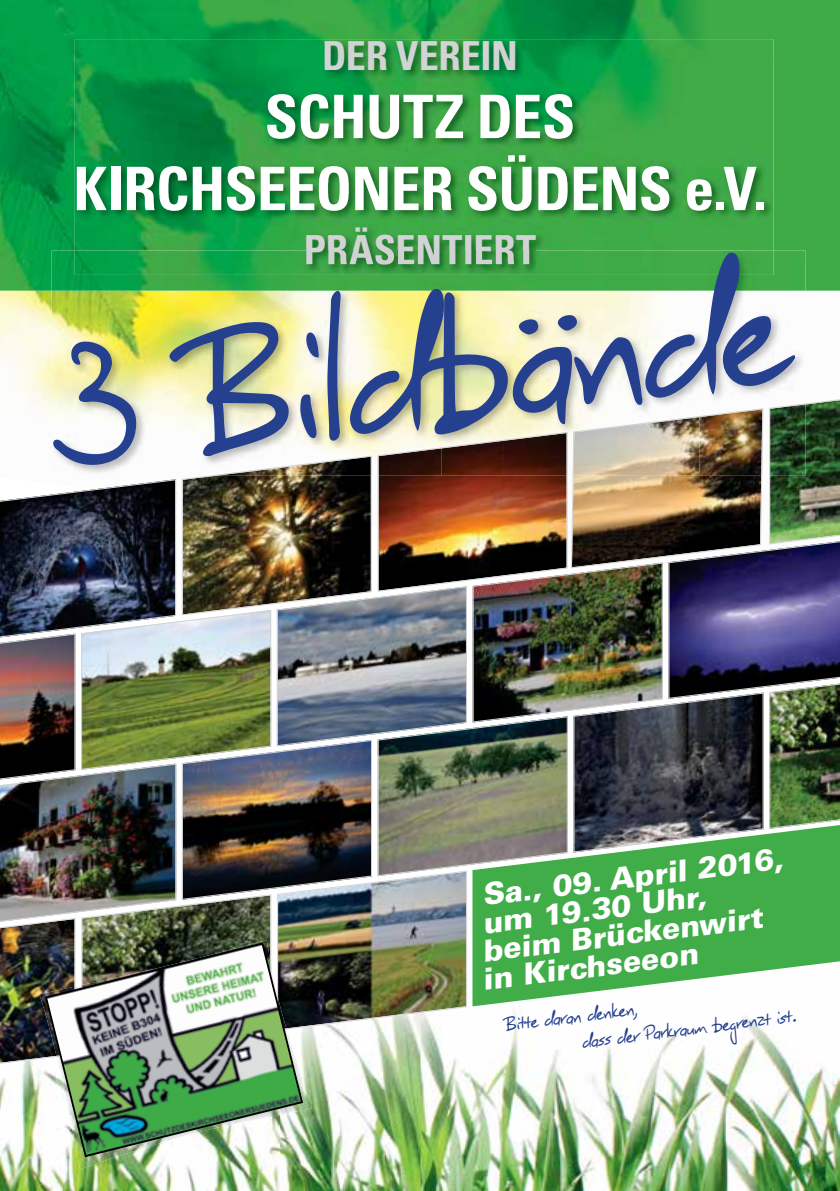
<style>
.page{position:relative;width:840px;height:1191px;background:#fff}
.page>*{position:absolute;margin:0;border:0;box-sizing:border-box;transform-origin:0 0}
.t1{font:178px "HW Jaro";color:#24408f}
.t2{font:700 condensed 60px/72px "Univers LT Std";letter-spacing:-.01em;color:#fff;text-align:center}
.t3{font:700 condensed 40px "Univers LT Std";letter-spacing:-.005em;color:#d1d3d4}
.t4{font:900 30px/28px "Univers LT Std";color:#fff}
.t5{font:20px/26px "HW Jaro";color:#24408f}
</style>
<div class="page">
<img style="left:0;top:291px;width:51px;height:93px">
<img style="left:271px;top:0;width:399px;height:39px">
<img style="left:670px;top:0;width:169px;height:57px">
<img style="left:0;top:0;width:129px;height:291px">
<img style="left:129px;top:0;width:142px;height:39px">
<div style="left:773px;top:57px;width:66px;height:205px;background:#3fab47"></div>
<img style="left:805px;top:262px;width:34px;height:29px">
<img style="left:75px;top:39px;width:698px;height:211px">
<img style="left:306px;top:227px;width:229px;height:23px">
<img style="left:420px;top:1077px;width:419px;height:114px">
<img style="left:0;top:1077px;width:69px;height:114px">
<img style="left:282px;top:1077px;width:138px;height:114px">
<img style="left:69px;top:1169px;width:211px;height:22px">
<img style="left:0;top:384px;width:839px;height:693px">
<img style="left:57px;top:966px;width:255px;height:203px">
<img style="left:39px;top:986px;width:5px;height:70px">
<img style="left:44px;top:941px;width:260px;height:217px">
<svg style="left:472px;top:824px;width:367px;height:182px;fill:#40ad49"></svg>
<img style="left:51px;top:250px;width:754px;height:225px">
<img style="left:75px;top:250px;width:698px;height:25px">
<img style="left:306px;top:250px;width:229px;height:15px">
<img style="left:211px;top:455px;width:160px;height:20px">
<img style="left:378px;top:448px;width:63px;height:27px">
<img style="left:441px;top:441px;width:62px;height:34px">
<img style="left:503px;top:433px;width:63px;height:42px">
<img style="left:572px;top:408px;width:191px;height:67px">
<img style="left:768px;top:403px;width:37px;height:72px">
<h3 class="t3" style="left:322px;top:31px;width:197px">DER VEREIN</h3>
<h2 class="t2" style="left:74px;top:80px;width:694px">SCHUTZ DES<br>KIRCHSEEONER SÜDENS e.V.</h2>
<h3 class="t3" style="left:303px;top:225px;width:234px">PRÄSENTIERT</h3>
<h1 class="t1" style="left:34px;top:307px;width:739px;rotate:-7deg">3 Bildbände</h1>
<p class="t4" style="left:470px;top:882px;width:314px;text-indent:10px;rotate:-7deg">Sa., 09. April 2016, um 19.30 Uhr,<br>beim Brückenwirt in Kirchseeon</p>
<p class="t5" style="left:577px;top:1002px;width:216px;text-indent:-74px;rotate:-7deg">Bitte daran denken,<br>dass der Parkraum begrenzt ist.</p>
</div>
